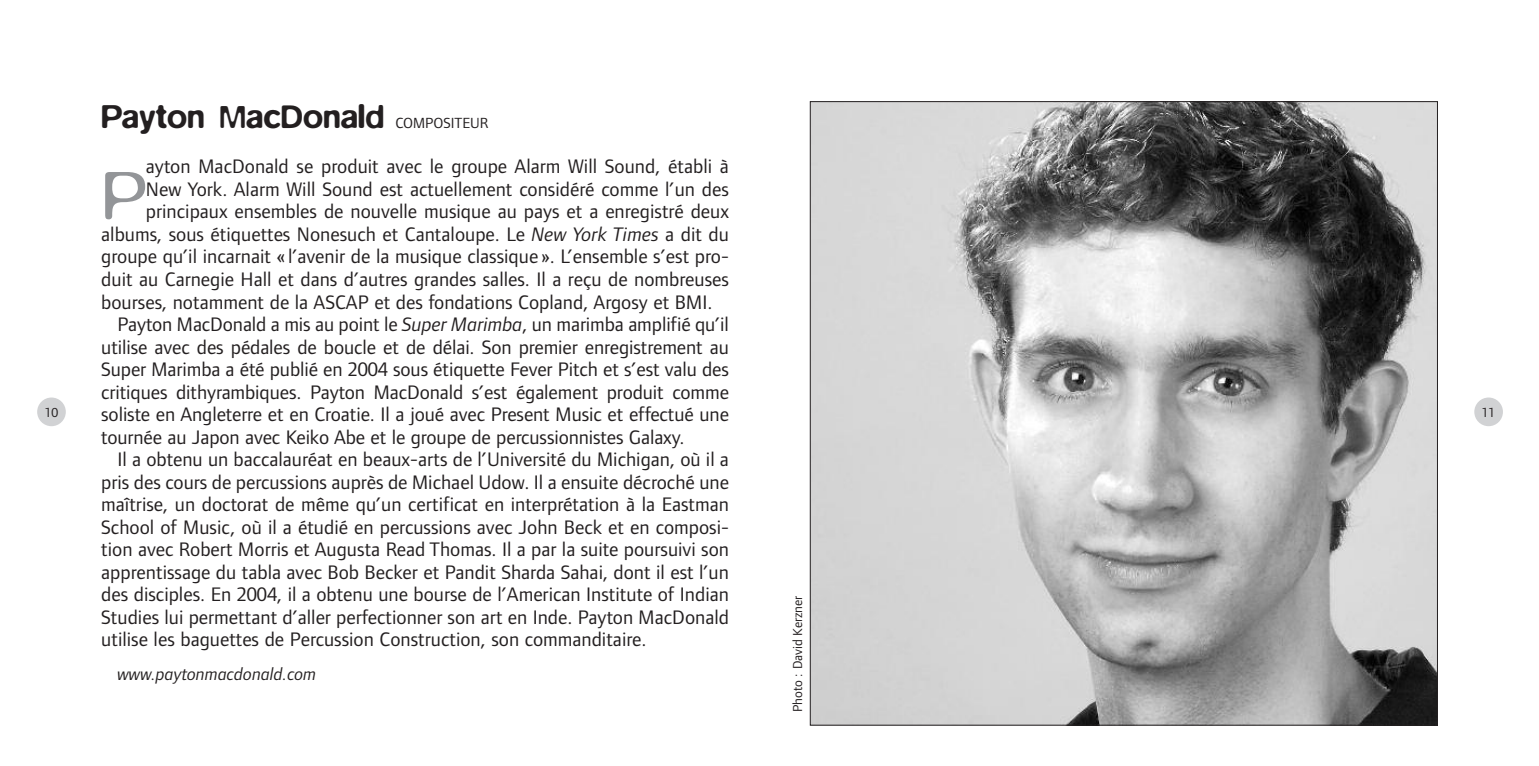
<style>
.page{position:relative;width:1539px;height:766px;background:#fff}
.page>*{position:absolute;margin:0;border:0;box-sizing:border-box;transform-origin:0 0}
.t1{font:300 76.05px "Blur";color:#939598}
.t2{font:500 33.75px "Blur";color:#231f20}
.t3{font:20.25px "Foundry Form Sans";color:#231f20}
.t4{font:italic 18px "Foundry Form Sans";color:#231f20}
.t5{font:15.3px "Foundry Form Sans";color:#231f20}
.t6{font:13.5px "Foundry Form Sans";color:#231f20}
.s1{font-style:italic}
</style>
<div class="page">
<img style="left:812px;top:103px;width:624px;height:620px">
<div style="left:1474px;top:397px;width:29px;height:29px;background:#d1d2d4;border-radius:50%"></div>
<div style="left:37px;top:397px;width:29px;height:29px;background:#d1d2d4;border-radius:50%"></div>
<h2 class="t2" style="left:101px;top:97px;width:284px">Payton MacDonald</h2>
<p class="t5" style="left:395px;top:117px;width:95px">COMPOSITEUR</p>
<p class="t3" style="left:146px;top:159px;width:585px">ayton MacDonald se produit avec le groupe Alarm Will Sound, établi à</p>
<p class="t3" style="left:146px;top:181px;width:585px">New York. Alarm Will Sound est actuellement considéré comme l’un des</p>
<p class="t3" style="left:146px;top:204px;width:585px">principaux ensembles de nouvelle musique au pays et a enregistré deux</p>
<p class="t3" style="left:101px;top:226px;width:629px">albums, sous étiquettes Nonesuch et Cantaloupe. Le <span class="s1">New York Times</span> a dit du</p>
<p class="t3" style="left:101px;top:249px;width:629px">groupe qu’il incarnait «l’avenir de la musique classique». L’ensemble s’est pro-</p>
<p class="t3" style="left:101px;top:271px;width:629px">duit au Carnegie Hall et dans d’autres grandes salles. Il a reçu de nombreuses</p>
<p class="t3" style="left:101px;top:294px;width:613px">bourses, notamment de la ASCAP et des fondations Copland, Argosy et BMI.</p>
<p class="t3" style="left:117px;top:316px;width:613px">Payton MacDonald a mis au point le <span class="s1">Super Marimba</span>, un marimba amplifié qu’il</p>
<p class="t3" style="left:101px;top:339px;width:629px">utilise avec des pédales de boucle et de délai. Son premier enregistrement au</p>
<p class="t3" style="left:101px;top:361px;width:629px">Super Marimba a été publié en 2004 sous étiquette Fever Pitch et s’est valu des</p>
<p class="t3" style="left:101px;top:384px;width:629px">critiques dithyrambiques. Payton MacDonald s’est également produit comme</p>
<p class="t3" style="left:101px;top:406px;width:629px">soliste en Angleterre et en Croatie. Il a joué avec Present Music et effectué une</p>
<p class="t3" style="left:101px;top:429px;width:585px">tournée au Japon avec Keiko Abe et le groupe de percussionnistes Galaxy.</p>
<p class="t3" style="left:117px;top:451px;width:613px">Il a obtenu un baccalauréat en beaux-arts de l’Université du Michigan, où il a</p>
<p class="t3" style="left:101px;top:474px;width:629px">pris des cours de percussions auprès de Michael Udow. Il a ensuite décroché une</p>
<p class="t3" style="left:101px;top:496px;width:629px">maîtrise, un doctorat de même qu’un certificat en interprétation à la Eastman</p>
<p class="t3" style="left:101px;top:519px;width:629px">School of Music, où il a étudié en percussions avec John Beck et en composi-</p>
<p class="t3" style="left:101px;top:541px;width:629px">tion avec Robert Morris et Augusta Read Thomas. Il a par la suite poursuivi son</p>
<p class="t3" style="left:101px;top:564px;width:629px">apprentissage du tabla avec Bob Becker et Pandit Sharda Sahai, dont il est l’un</p>
<p class="t3" style="left:101px;top:586px;width:629px">des disciples. En 2004, il a obtenu une bourse de l’American Institute of Indian</p>
<p class="t3" style="left:101px;top:609px;width:629px">Studies lui permettant d’aller perfectionner son art en Inde. Payton MacDonald</p>
<p class="t3" style="left:101px;top:631px;width:547px">utilise les baguettes de Percussion Construction, son commanditaire.</p>
<p class="t4" style="left:117px;top:663px;width:200px">www.paytonmacdonald.com</p>
<h1 class="t1" style="left:101px;top:148px;width:47px">P</h1>
<p class="t6" style="left:45px;top:407px;width:15px">10</p>
<p class="t6" style="left:1482px;top:407px;width:15px">11</p>
<p class="t6" style="left:793px;top:712px;width:118px;rotate:-90deg">Photo : David Kerzner</p>
</div>
